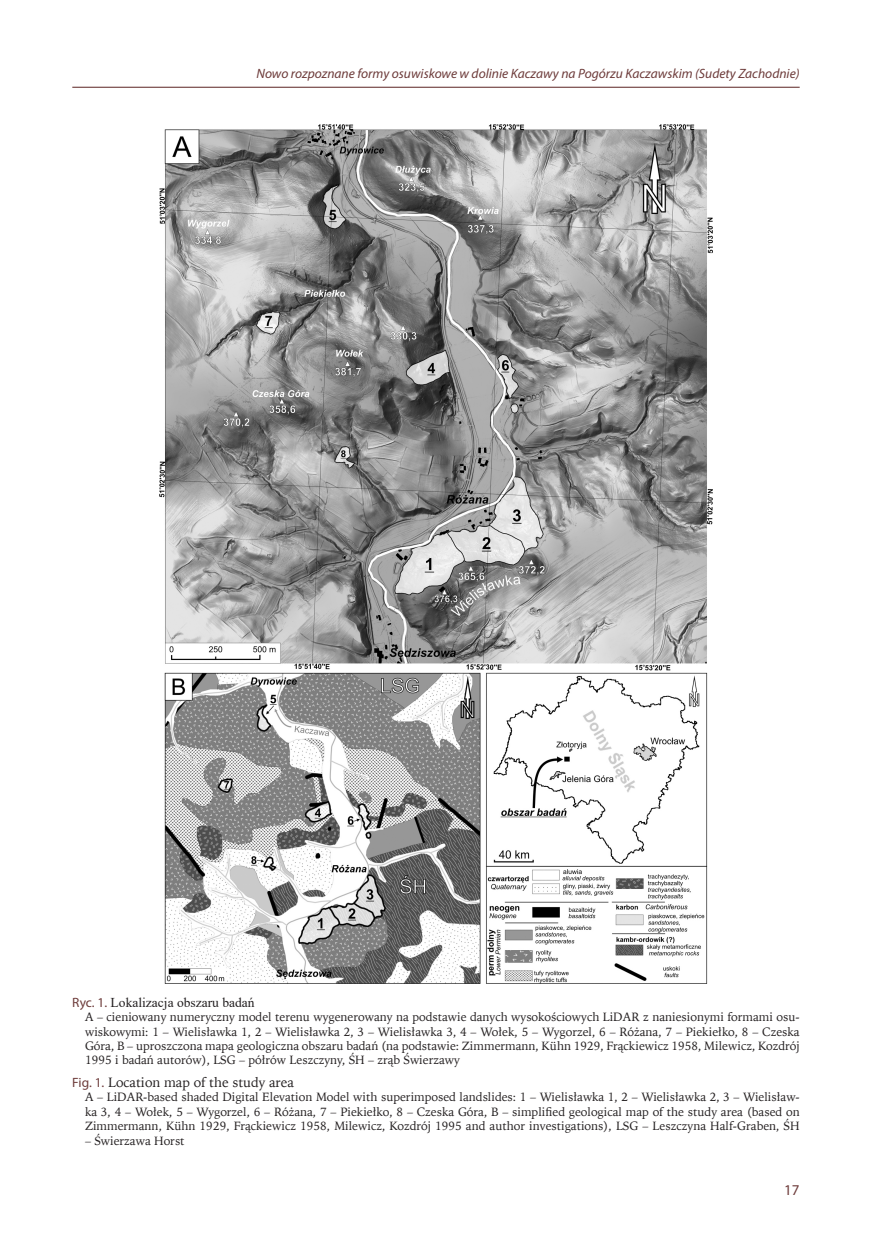
<style>
.page{position:relative;width:872px;height:1245px;background:#fff}
.page>*{position:absolute;margin:0;border:0;box-sizing:border-box;transform-origin:0 0}
.t1{font:15px "Myriad Pro";color:#6d3b3a}
.Paginacja{font:italic 13.5px "Myriad Pro";color:#6d3b3a}
.Tytuł_tabeli_ryciny{font:13.5px "Iowan Old St EU";color:#231f20}
.Tytuł_tabeli_ryciny-2{font:13.5px "Times New Roman";color:#231f20}
.Objaśnienia{font:12px/14.4px "Iowan Old St EU";color:#231f20;text-align:justify}
.s1{font-family:"Myriad Pro";color:#6d3b3a}
</style>
<div class="page">
<hr style="left:72px;top:87px;width:727px;height:1px;background:#6d3b3a">
<img style="left:159px;top:124px;width:554px;height:860px">
<p class="Paginacja" style="left:256px;top:65px;width:544px">Nowo rozpoznane formy osuwiskowe w dolinie Kaczawy na Pogórzu Kaczawskim (Sudety Zachodnie)</p>
<p class="Tytuł_tabeli_ryciny-2" style="left:72px;top:993px;width:184px"><span class="s1">Ryc. 1.</span> Lokalizacja obszaru badań</p>
<p class="Objaśnienia" style="left:85px;top:1010px;width:716px">A – cieniowany numeryczny model terenu wygenerowany na podstawie danych wysokościowych LiDAR z naniesionymi formami osu&shy;wiskowymi: 1 – Wielisławka 1, 2 – Wielisławka 2, 3 – Wielisławka 3, 4 – Wołek, 5 – Wygorzel, 6 – Różana, 7 – Piekiełko, 8 – Czeska Góra, B – uproszczona mapa geologiczna obszaru badań (na podstawie: Zimmermann, Kühn 1929, Frąckiewicz 1958, Milewicz, Kozdrój 1995 i badań autorów), LSG – półrów Leszczyny, ŚH – zrąb Świerzawy</p>
<p class="Tytuł_tabeli_ryciny" style="left:72px;top:1074px;width:223px"><span class="s1">Fig. 1.</span> Location map of the study area</p>
<p class="Objaśnienia" style="left:85px;top:1090px;width:716px">A – LiDAR-based shaded Digital Elevation Model with superimposed landslides: 1 – Wielisławka 1, 2 – Wielisławka 2, 3 – Wielisław&shy;ka 3, 4 – Wołek, 5 – Wygorzel, 6 – Różana, 7 – Piekiełko, 8 – Czeska Góra, B – simplified geological map of the study area (based on Zimmermann, Kühn 1929, Frąckiewicz 1958, Milewicz, Kozdrój 1995 and author investigations), LSG – Leszczyna Half-Graben, ŚH</p>
<p class="Objaśnienia" style="left:85px;top:1133px;width:101px">– Świerzawa Horst</p>
<p class="t1" style="left:784px;top:1181px;width:17px">17</p>
</div>
